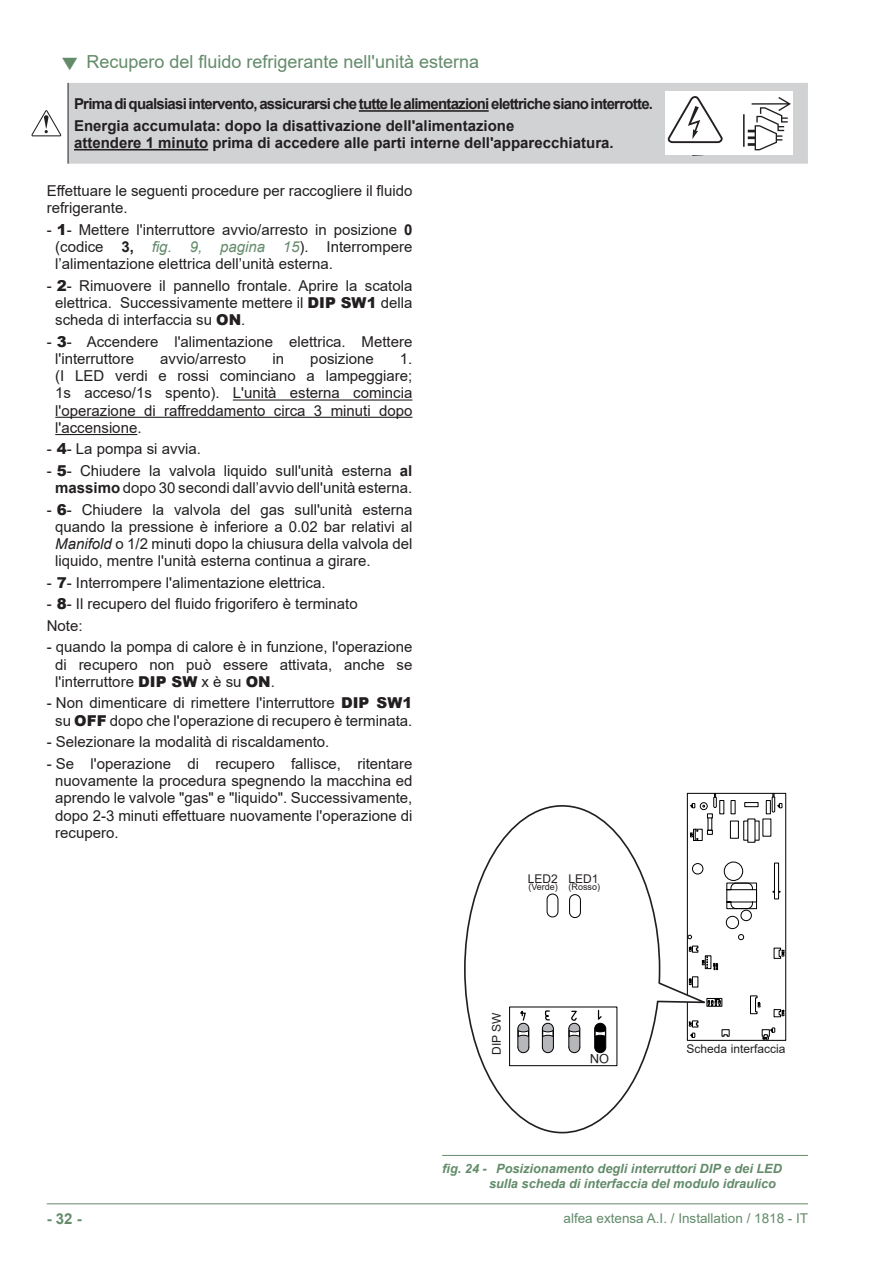
<style>
.page{position:relative;width:893px;height:1263px;background:#fff}
.page>*{position:absolute;margin:0;border:0;box-sizing:border-box;transform-origin:0 0}
.t1{font:18px "Arial";color:#638b6a;scale:1.2 1}
.Texte{font:15px/17.2px "Arial";color:#231f20;text-align:justify}
.TexteGras{font:700 15px/17.2px "Arial";color:#231f20}
.TexteGras-2{font:700 15px "Arial";letter-spacing:-.05em;color:#231f20}
.t2{font:700 15px "Arial";color:#638b6a}
.t3{font:13.5px "Arial";color:#638b6a}
.t4{font:italic 700 12.75px/15.3px "Arial";color:#638b6a}
.t5{font:12.75px "Arial";color:#231f20}
.Texte-2{font:12px "Arial";color:#231f20}
.Texte-3{font:9px "Arial";color:#231f20}
.s1{font-weight:900}
.s2{font-weight:700}
.s3{font-style:italic;color:#638b6a}
.s4{font-style:italic}
</style>
<div class="page">
<hr style="left:47px;top:1203px;width:761px;height:1px;background:#638b6a">
<div style="left:69px;top:83px;width:739px;height:81px;background:#d1d2d4"></div>
<hr style="left:68px;top:83px;width:1px;height:81px;background:#231f20">
<svg style="left:31px;top:110px;width:30px;height:26px"></svg>
<hr style="left:359px;top:110px;width:130px;height:2px;background:#231f20">
<hr style="left:74px;top:149px;width:134px;height:1px;background:#231f20">
<svg style="left:665px;top:91px;width:128px;height:65px"></svg>
<hr style="left:442px;top:1155px;width:366px;height:1px;background:#638b6a">
<div style="left:687px;top:793px;width:99px;height:248px;border:1px solid #000"></div>
<svg style="left:722px;top:1029px;width:8px;height:8px"></svg>
<div style="left:774px;top:863px;width:5px;height:36px;border:1px solid #000"></div>
<div style="left:730px;top:821px;width:9px;height:17px;border:1px solid #000"></div>
<div style="left:744px;top:802px;width:14px;height:5px;border:1px solid #000"></div>
<div style="left:766px;top:800px;width:5px;height:14px;border:1px solid #000"></div>
<div style="left:707px;top:998px;width:15px;height:8px;border:1px solid #000"></div>
<svg style="left:713px;top:999px;width:8px;height:7px"></svg>
<div style="left:724px;top:862px;width:19px;height:19px;border:1px solid #000;border-radius:50%"></div>
<div style="left:741px;top:910px;width:11px;height:11px;border:1px solid #000;border-radius:50%"></div>
<div style="left:726px;top:916px;width:13px;height:13px;border:1px solid #000;border-radius:50%"></div>
<svg style="left:726px;top:883px;width:31px;height:26px"></svg>
<div style="left:700px;top:802px;width:7px;height:8px;border:1px solid #000;border-radius:50%"></div>
<svg style="left:713px;top:793px;width:4px;height:15px"></svg>
<svg style="left:750px;top:995px;width:11px;height:19px"></svg>
<svg style="left:774px;top:948px;width:12px;height:11px"></svg>
<svg style="left:774px;top:1009px;width:12px;height:8px"></svg>
<svg style="left:713px;top:962px;width:5px;height:8px"></svg>
<svg style="left:772px;top:793px;width:10px;height:19px"></svg>
<svg style="left:762px;top:1028px;width:13px;height:13px"></svg>
<svg style="left:738px;top:934px;width:6px;height:6px"></svg>
<svg style="left:464px;top:804px;width:249px;height:330px"></svg>
<div style="left:547px;top:893px;width:11px;height:24px;border:1px solid #000;border-radius:5px"></div>
<div style="left:569px;top:894px;width:12px;height:24px;border:1px solid #000;border-radius:5px"></div>
<div style="left:509px;top:1006px;width:108px;height:60px;border:1px solid #000"></div>
<svg style="left:517px;top:1008px;width:13px;height:45px"></svg>
<svg style="left:542px;top:1010px;width:12px;height:43px"></svg>
<svg style="left:568px;top:1010px;width:13px;height:43px"></svg>
<svg style="left:594px;top:1009px;width:13px;height:44px"></svg>
<hr style="left:233px;top:399px;width:179px;height:2px;background:#231f20">
<hr style="left:55px;top:417px;width:357px;height:1px;background:#231f20">
<hr style="left:55px;top:434px;width:82px;height:1px;background:#231f20">
<p class="t1" style="left:59px;top:50px;width:351px">▼ Recupero del fluido refrigerante nell'unità esterna</p>
<p class="TexteGras-2" style="left:74px;top:94px;width:581px">Prima di qualsiasi intervento, assicurarsi che tutte le alimentazioni elettriche siano interrotte.</p>
<p class="TexteGras" style="left:74px;top:117px;width:541px">Energia accumulata: dopo la disattivazione dell'alimentazione<br>attendere 1 minuto prima di accedere alle parti interne dell'apparecchiatura.</p>
<p class="Texte" style="left:47px;top:182px;width:367px">Effettuare le seguenti procedure per raccogliere il fluido refrigerante.</p>
<p class="Texte" style="left:55px;top:221px;width:359px;text-indent:-9px">- <span class="s1">1</span>- Mettere l'interruttore avvio/arresto in posizione <span class="s2">0 </span>(codice <span class="s2">3,</span> <span class="s3">fig. 9, pagina 15</span>). Interrompere l’alimentazione elettrica dell’unità esterna.</p>
<p class="Texte" style="left:55px;top:277px;width:359px;text-indent:-9px">- <span class="s1">2</span>- Rimuovere il pannello frontale. Aprire la scatola elettrica. Successivamente mettere il <span class="s1">DIP SW1</span> della scheda di interfaccia su <span class="s1">ON</span>.</p>
<p class="Texte" style="left:55px;top:333px;width:359px;text-indent:-9px">- <span class="s1">3</span>- Accendere l'alimentazione elettrica. Mettere l'interruttore</p>
<p class="Texte" style="left:160px;top:350px;width:87px">avvio/arresto</p>
<p class="Texte" style="left:272px;top:350px;width:13px">in</p>
<p class="Texte" style="left:310px;top:350px;width:65px">posizione</p>
<p class="Texte" style="left:55px;top:350px;width:359px;text-indent:345px">1. (I LED verdi e rossi cominciano a lampeggiare; 1s acceso/1s spento). L'unità esterna comincia l'operazione di raffreddamento circa 3 minuti dopo l'accensione.</p>
<p class="Texte" style="left:47px;top:440px;width:156px">- <span class="s1">4</span>- La pompa si avvia.</p>
<p class="Texte" style="left:47px;top:462px;width:367px;text-align:center">- <span class="s1">5</span>- Chiudere la valvola liquido sull'unità esterna <span class="s2">al massimo</span> dopo 30 secondi dall’avvio dell'unità esterna.</p>
<p class="Texte" style="left:55px;top:501px;width:359px;text-indent:-9px">- <span class="s1">6</span>- Chiudere la valvola del gas sull'unità esterna quando la pressione è inferiore a 0.02 bar relativi al <span class="s4">Manifold</span> o 1/2 minuti dopo la chiusura della valvola del liquido, mentre l'unità esterna continua a girare.</p>
<p class="Texte" style="left:47px;top:574px;width:280px">- <span class="s1">7</span>- Interrompere l'alimentazione elettrica.</p>
<p class="Texte" style="left:47px;top:595px;width:312px">- <span class="s1">8</span>- Il recupero del fluido frigorifero è terminato</p>
<p class="Texte" style="left:47px;top:617px;width:37px">Note:</p>
<p class="Texte" style="left:55px;top:638px;width:359px;text-indent:-9px">- quando la pompa di calore è in funzione, l'operazione di recupero non può essere attivata, anche se l'interruttore <span class="s1">DIP SW</span> x è su <span class="s1">ON</span>.</p>
<p class="Texte" style="left:47px;top:694px;width:367px;text-align:center">- Non dimenticare di rimettere l'interruttore <span class="s1">DIP SW1 </span>su <span class="s1">OFF</span> dopo che l'operazione di recupero è terminata.</p>
<p class="Texte" style="left:47px;top:733px;width:284px">- Selezionare la modalità di riscaldamento.</p>
<p class="Texte" style="left:55px;top:755px;width:359px;text-indent:-9px">- Se l'operazione di recupero fallisce, ritentare nuovamente la procedura spegnendo la macchina ed aprendo le valvole "gas" e "liquido". Successivamente, dopo 2-3 minuti effettuare nuovamente l'operazione di recupero.</p>
<p class="Texte-2" style="left:528px;top:870px;width:32px">LED2</p>
<p class="Texte-3" style="left:528px;top:881px;width:31px">(Verde)</p>
<p class="Texte-2" style="left:568px;top:870px;width:32px">LED1</p>
<p class="Texte-3" style="left:568px;top:881px;width:33px">(Rosso)</p>
<p class="t2" style="left:47px;top:1208px;width:37px">- 32 -</p>
<p class="Texte-2" style="left:488px;top:1055px;width:44px;rotate:-90deg">DIP SW</p>
<p class="t5" style="left:609px;top:1067px;width:21px;rotate:-180deg">ON</p>
<p class="Texte-2" style="left:687px;top:1040px;width:100px">Scheda interfaccia</p>
<p class="t4" style="left:489px;top:1161px;width:294px;text-indent:-47px">fig. 24 - Posizionamento degli interruttori DIP e dei LED sulla scheda di interfaccia del modulo idraulico</p>
<p class="t3" style="left:563px;top:1208px;width:246px">alfea extensa A.I. / Installation / 1818 - IT</p>
</div>
